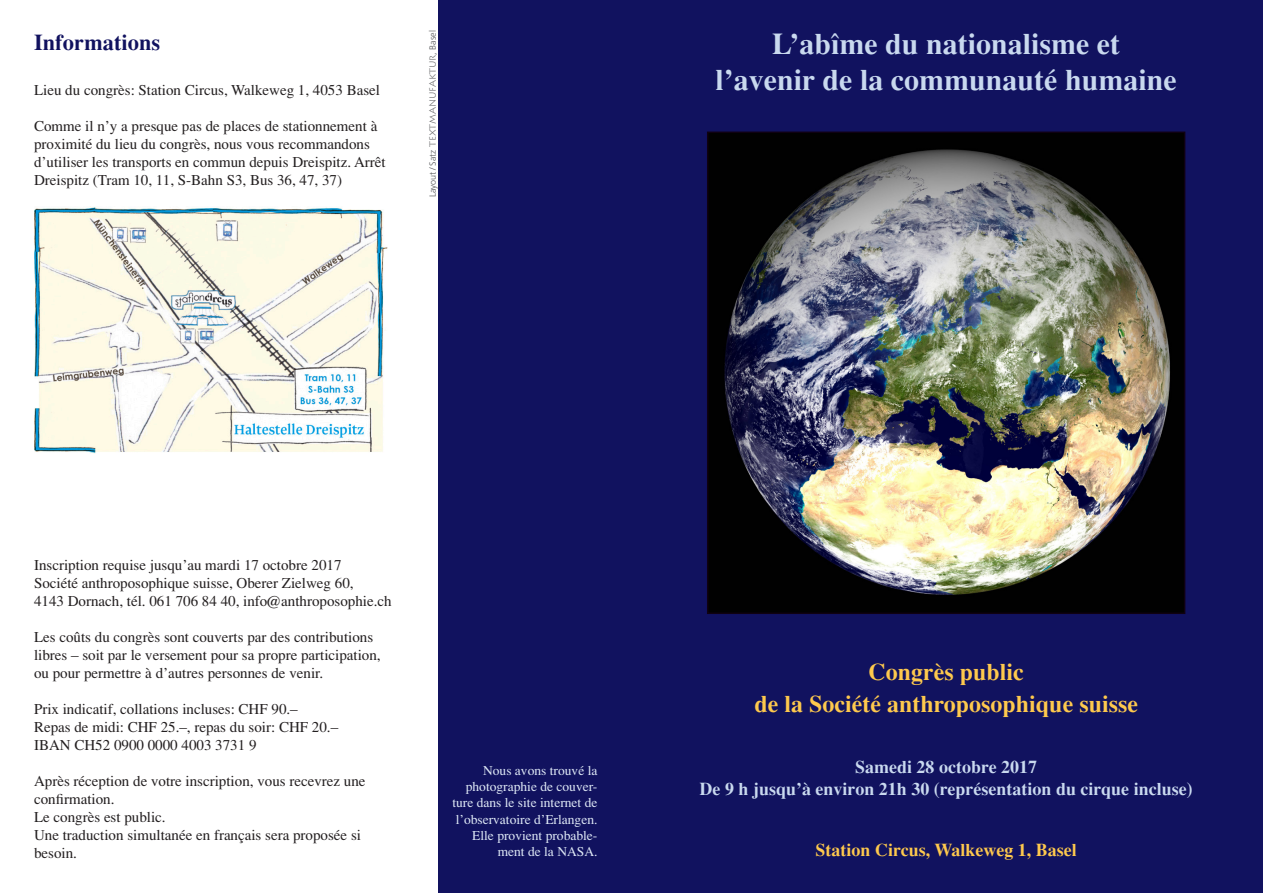
<style>
.page{position:relative;width:1263px;height:893px;background:#fff}
.page>*{position:absolute;margin:0;border:0;box-sizing:border-box;transform-origin:0 0}
.t1{font:700 30px/36px "Times";color:#c9d9ef;text-align:center}
.t2{font:700 24px "Times";color:#fec94d}
.t3{font:700 22.5px "Times";color:#11125f}
.t4{font:700 18px "Times";color:#c9d9ef}
.t5{font:700 18px "Times";color:#fec94d}
.t6{font:15px/18px "Times";color:#231f20}
.t7{font:13.5px/16.2px "Times";color:#dde7f5;text-align:right}
.t8{font:300 9px "Frutiger";color:#57585a}
.s1{font-family:"Lithos"}
</style>
<div class="page">
<div style="left:438px;top:0;width:825px;height:893px;background:#11125f"></div>
<img style="left:710px;top:135px;width:472px;height:476px">
<div style="left:707px;top:132px;width:478px;height:482px;border:2px solid #0f0111"></div>
<img style="left:34px;top:206px;width:354px;height:248px">
<p class="t3" style="left:34px;top:29px;width:128px">Informations</p>
<p class="t6" style="left:34px;top:81px;width:347px">Lieu du congrès: Station Circus, Walkeweg 1, 4053 Basel</p>
<p class="t6" style="left:34px;top:117px;width:353px">Comme il n’y a presque pas de places de stationnement à proximité du lieu du congrès, nous vous recommandons d’utiliser les transports en commun depuis Dreispitz. Arrêt Dreispitz (Tram 10, 11, S-Bahn S3, Bus 36, 47, 37)</p>
<p class="t8" style="left:428px;top:197px;width:169px;rotate:-90deg">Layout / Satz <span class="s1">Textmanufaktur</span>, Basel</p>
<p class="t1" style="left:715px;top:25px;width:463px">L’abîme du nationalisme et<br>l’avenir de la communauté humaine</p>
<p class="t6" style="left:34px;top:556px;width:309px">Inscription requise jusqu’au mardi 17 octobre 2017</p>
<p class="t6" style="left:34px;top:574px;width:359px">Société anthroposophique suisse, Oberer Zielweg 60,<br>4143 Dornach, tél. 061 706 84 40, info@anthroposophie.ch</p>
<p class="t6" style="left:34px;top:628px;width:348px">Les coûts du congrès sont couverts par des contributions libres – soit par le versement pour sa propre participation, ou pour permettre à d’autres personnes de venir.</p>
<p class="t6" style="left:34px;top:700px;width:265px">Prix indicatif, collations incluses: CHF 90.–</p>
<p class="t6" style="left:34px;top:718px;width:306px">Repas de midi: CHF 25.–, repas du soir: CHF 20.–</p>
<p class="t6" style="left:34px;top:736px;width:224px">IBAN CH52 0900 0000 4003 3731 9</p>
<p class="t6" style="left:34px;top:772px;width:333px">Après réception de votre inscription, vous recevrez une confirmation.</p>
<p class="t6" style="left:34px;top:808px;width:133px">Le congrès est public.</p>
<p class="t6" style="left:34px;top:826px;width:329px">Une traduction simultanée en français sera proposée si besoin.</p>
<p class="t7" style="left:452px;top:762px;width:147px">Nous avons trouvé la photographie de couver&shy;ture dans le site internet de l’observatoire d’Erlangen.<br>Elle provient probable&shy;ment de la NASA.</p>
<p class="t2" style="left:868px;top:656px;width:157px">Congrès public</p>
<p class="t2" style="left:754px;top:689px;width:385px">de la Société anthroposophique suisse</p>
<p class="t4" style="left:855px;top:756px;width:184px">Samedi 28 octobre 2017</p>
<p class="t4" style="left:700px;top:777px;width:495px">De 9 h jusqu’à environ 21h 30 (représentation du cirque incluse)</p>
<p class="t5" style="left:815px;top:838px;width:263px">Station Circus, Walkeweg 1, Basel</p>
</div>
